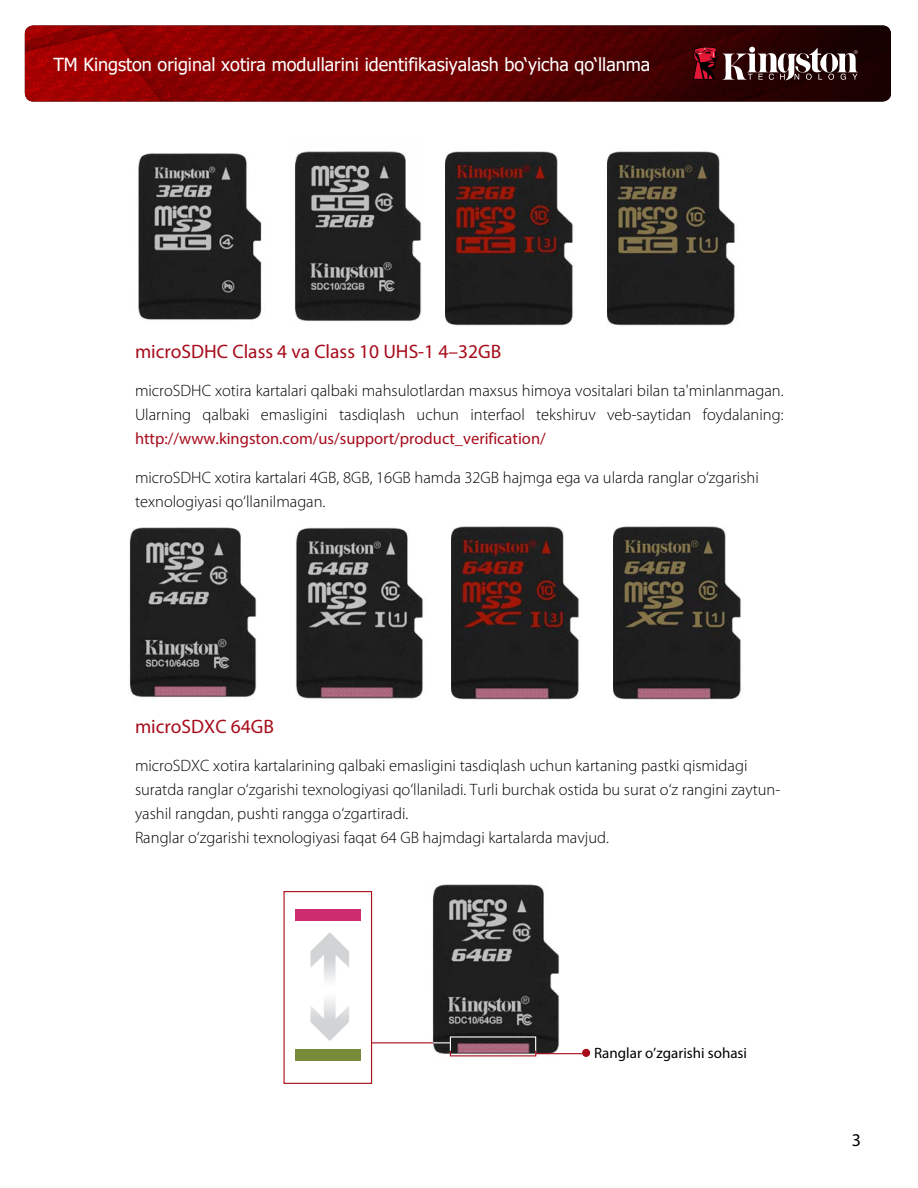
<style>
.page{position:relative;width:918px;height:1188px;background:#fff}
.page>*{position:absolute;margin:0;border:0;box-sizing:border-box;transform-origin:0 0}
.t1{font:19.5px "Myriad Pro";color:#a70c1b}
.t2{font:18px "Tahoma";color:#fff}
.t3{font:18px "Myriad Pro";color:#000}
.t4{font:300 16.5px/24px "Myriad Pro";color:#000}
.t5{font:16.5px "Myriad Pro";color:#a70c1b}
.t6{font:15px "Myriad Pro";color:#000}
</style>
<div class="page">
<img style="left:25px;top:26px;width:866px;height:76px">
<svg style="left:693px;top:47px;width:165px;height:33px"></svg>
<img style="left:129px;top:527px;width:128px;height:173px">
<img style="left:295px;top:527px;width:129px;height:172px">
<img style="left:451px;top:526px;width:128px;height:174px">
<img style="left:613px;top:526px;width:128px;height:174px">
<img style="left:446px;top:151px;width:127px;height:175px">
<img style="left:608px;top:151px;width:127px;height:175px">
<img style="left:295px;top:151px;width:127px;height:170px">
<img style="left:138px;top:153px;width:124px;height:167px">
<img style="left:428px;top:884px;width:132px;height:173px">
<div style="left:450px;top:1036px;width:86px;height:20px;border:1px solid #fff"></div>
<div style="left:583px;top:1049px;width:7px;height:7px;background:#a70c1b;border-radius:50%"></div>
<div style="left:582px;top:1049px;width:8px;height:8px;border:1px solid #a70c1b;border-radius:50%"></div>
<hr style="left:536px;top:1053px;width:47px;height:1px;background:#a70c1b">
<hr style="left:451px;top:1055px;width:85px;height:1px;background:#a70c1b">
<hr style="left:371px;top:1042px;width:62px;height:1px;background:#a70c1b">
<svg style="left:433px;top:1042px;width:17px;height:1px"></svg>
<div style="left:284px;top:891px;width:88px;height:193px;border:1px solid #a70c1b"></div>
<img style="left:310px;top:932px;width:39px;height:109px">
<div style="left:296px;top:909px;width:65px;height:12px;background:#cd2c6e"></div>
<div style="left:296px;top:1049px;width:65px;height:12px;background:#768a39"></div>
<p class="t2" style="left:53px;top:53px;width:598px">TM Kingston original xotira modullarini identifikasiyalash bo‘yicha qo‘llanma</p>
<p class="t1" style="left:135px;top:340px;width:368px">microSDHC Class 4 va Class 10 UHS-1 4–32GB</p>
<p class="t4" style="left:135px;top:378px;width:650px">microSDHC xotira kartalari qalbaki mahsulotlardan maxsus himoya vositalari bilan ta'minlanmagan.<br>Ularning qalbaki emasligini tasdiqlash uchun interfaol tekshiruv veb-saytidan foydalaning:</p>
<p class="t5" style="left:135px;top:428px;width:412px">http://www.kingston.com/us/support/product_verification/</p>
<p class="t4" style="left:135px;top:465px;width:625px">microSDHC xotira kartalari 4GB, 8GB, 16GB hamda 32GB hajmga ega va ularda ranglar o‘zgarishi texnologiyasi qo‘llanilmagan.</p>
<p class="t1" style="left:135px;top:715px;width:140px">microSDXC 64GB</p>
<p class="t4" style="left:135px;top:753px;width:647px">microSDXC xotira kartalarining qalbaki emasligini tasdiqlash uchun kartaning pastki qismidagi suratda ranglar o‘zgarishi texnologiyasi qo‘llaniladi. Turli burchak ostida bu surat o‘z rangini zaytun&shy;yashil rangdan, pushti rangga o‘zgartiradi.<br>Ranglar o‘zgarishi texnologiyasi faqat 64 GB hajmdagi kartalarda mavjud.</p>
<p class="t6" style="left:594px;top:1044px;width:154px">Ranglar o’zgarishi sohasi</p>
<p class="t3" style="left:852px;top:1129px;width:11px">3</p>
</div>
